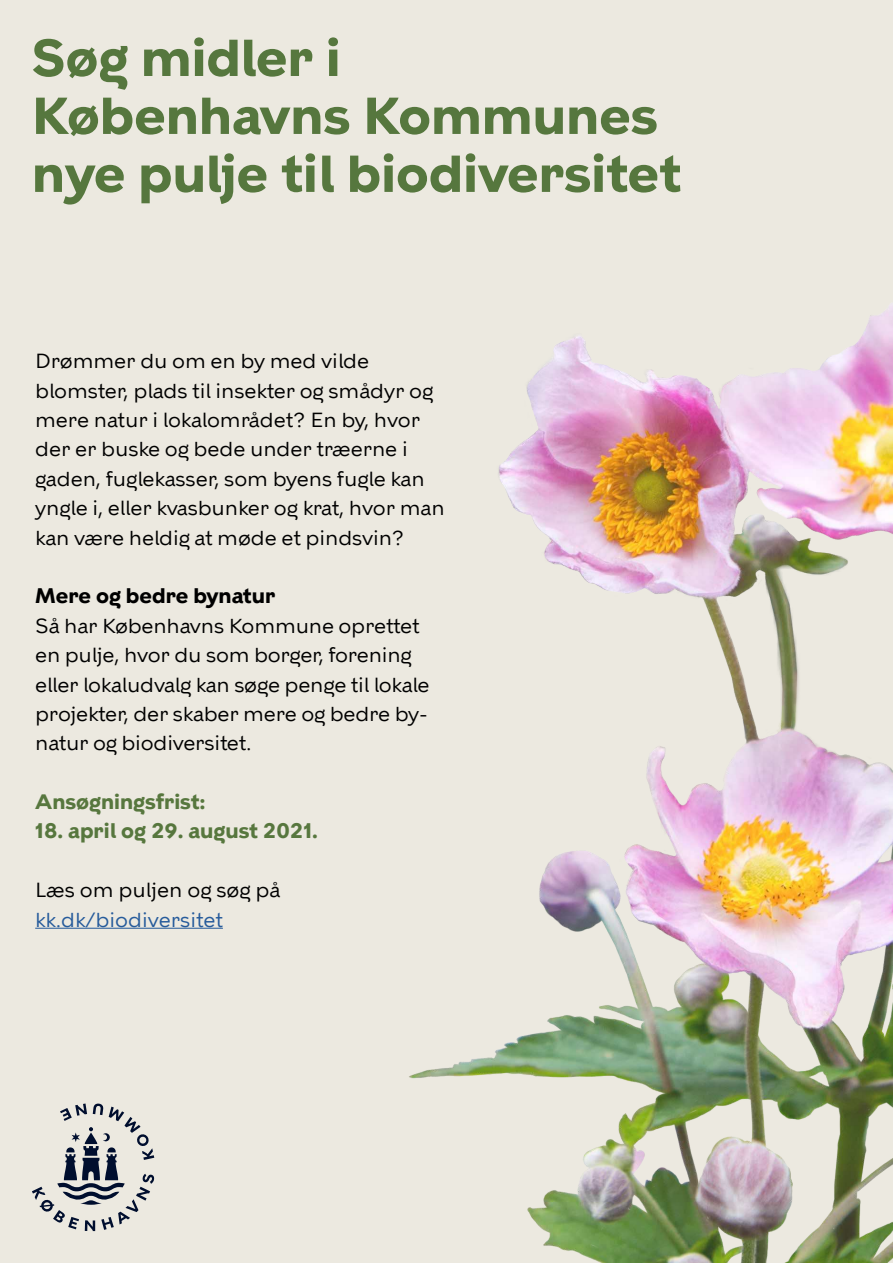
<style>
.page{position:relative;width:893px;height:1263px;background:#ece9e0}
.page>*{position:absolute;margin:0;border:0;box-sizing:border-box;transform-origin:0 0}
.t1{font:700 51.9px/57.9px "KBH";color:#56773e}
.t2{font:20.55px/29.4px "KBH";letter-spacing:-.01em;color:#000}
.t3{font:700 20.55px "KBH";color:#57773e}
.t4{font:20.55px "KBH";color:#265b9b}
.t5{font:700 20.55px "KBH";color:#000}
</style>
<div class="page">
<img style="left:409px;top:303px;width:484px;height:960px">
<svg style="left:32px;top:1103px;width:122px;height:128px"></svg>
<hr style="left:35px;top:928px;width:188px;height:1px;background:#265b9b">
<h1 class="t1" style="left:32px;top:34px;width:651px">Søg midler i<br>Københavns Kommunes nye pulje til biodiversitet</h1>
<p class="t2" style="left:35px;top:348px;width:411px">Drømmer du om en by med vilde blomster, plads til insekter og smådyr og mere natur i lokal området? En by, hvor der er buske og bede under træerne i gaden, fuglekasser, som byens fugle kan yngle i, eller kvasbunker og krat, hvor man kan være heldig at møde et pindsvin?</p>
<p class="t5" style="left:35px;top:588px;width:242px">Mere og bedre bynatur</p>
<p class="t2" style="left:35px;top:613px;width:396px">Så har Københavns Kommune oprettet en pulje, hvor du som borger, forening eller lokal udvalg kan søge penge til lokale projekter, der skaber mere og bedre by&shy;natur og biodiversitet.</p>
<p class="t3" style="left:35px;top:794px;width:172px">Ansøgningsfrist:</p>
<p class="t3" style="left:35px;top:823px;width:284px">18. april og 29. august 2021.</p>
<p class="t2" style="left:35px;top:877px;width:247px">Læs om puljen og søg på</p>
<p class="t4" style="left:35px;top:911px;width:189px">kk.dk/biodiversitet</p>
</div>
